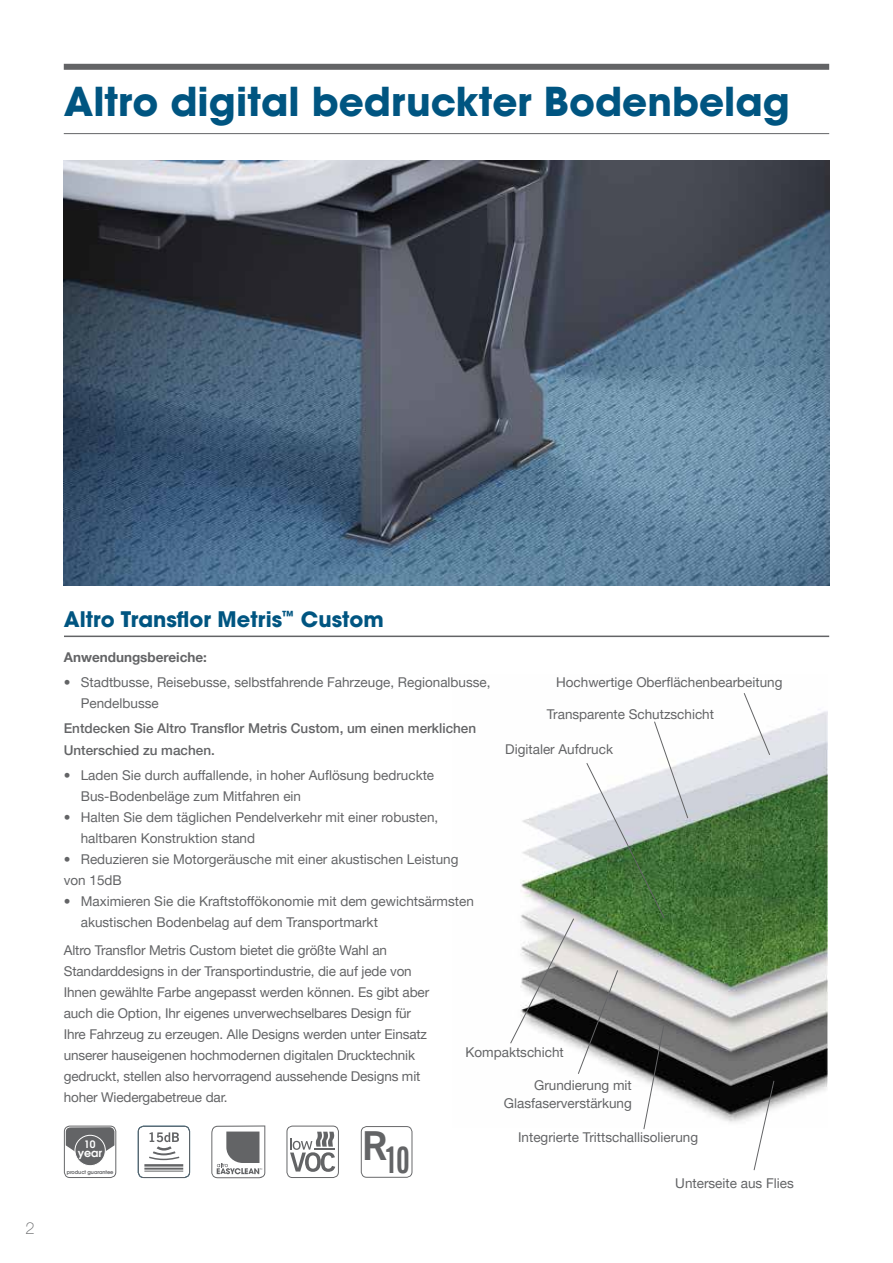
<style>
.page{position:relative;width:893px;height:1263px;background:#fff}
.page>*{position:absolute;margin:0;border:0;box-sizing:border-box;transform-origin:0 0}
.t1{font:700 39px "Avant Garde";color:#005581}
.t2{font:700 extra-condensed 36.15px "News Gothic BT";color:#636466}
.t3{font:700 21px "Avant Garde";color:#005581}
.t4{font:100 16.5px "Helvetica Neue LT Pro";color:#636466}
.t5{font:13.5px/21px "Helvetica Neue LT Pro";color:#636466}
.t6{font:500 13.5px/21.6px "Helvetica Neue LT Pro";color:#636466}
.t7{font:700 13.5px "Helvetica Neue LT Pro";color:#636466}
.t8{font:600 11.1px "Avant Garde";color:#fff}
.t9{font:600 10.2px "Avant Garde";color:#fff}
.t10{font:600 5.1px "Avant Garde";color:#636466}
</style>
<div class="page">
<img style="left:64px;top:160px;width:765px;height:425px">
<hr style="left:64px;top:133px;width:765px;height:1px;background:#636466">
<div style="left:64px;top:64px;width:765px;height:6px;background:#636466"></div>
<img style="left:689px;top:711px;width:138px;height:411px">
<svg style="left:743px;top:693px;width:28px;height:63px"></svg>
<svg style="left:753px;top:1080px;width:22px;height:91px"></svg>
<svg style="left:510px;top:721px;width:179px;height:409px"></svg>
<svg style="left:138px;top:1126px;width:52px;height:52px"></svg>
<svg style="left:64px;top:1125px;width:52px;height:53px"></svg>
<svg style="left:286px;top:1125px;width:53px;height:53px"></svg>
<svg style="left:211px;top:1125px;width:54px;height:53px"></svg>
<hr style="left:64px;top:635px;width:765px;height:2px;background:#636466">
<svg style="left:361px;top:1126px;width:51px;height:52px"></svg>
<h1 class="t1" style="left:64px;top:76px;width:728px">Altro digital bedruckter Bodenbelag</h1>
<p class="t4" style="left:26px;top:1219px;width:11px">2</p>
<h3 class="t3" style="left:64px;top:606px;width:321px">Altro Transflor Metris<sup>™</sup> Custom</h3>
<p class="t7" style="left:64px;top:649px;width:145px">Anwendungsbereiche:</p>
<p class="t5" style="left:81px;top:672px;width:411px;text-indent:-17px">• Stadtbusse, Reisebusse, selbstfahrende Fahrzeuge, Regionalbusse,<br>Pendelbusse</p>
<p class="t6" style="left:64px;top:717px;width:414px">Entdecken Sie Altro Transflor Metris Custom, um einen merklichen<br>Unterschied zu machen.</p>
<p class="t5" style="left:81px;top:764px;width:355px;text-indent:-17px">• Laden Sie durch auffallende, in hoher Auflösung bedruckte<br>Bus-Bodenbeläge zum Mitfahren ein</p>
<p class="t5" style="left:81px;top:806px;width:359px;text-indent:-17px">• Halten Sie dem täglichen Pendelverkehr mit einer robusten, haltbaren Konstruktion stand</p>
<p class="t5" style="left:64px;top:848px;width:396px">• Reduzieren sie Motorgeräusche mit einer akustischen Leistung von 15dB</p>
<p class="t5" style="left:81px;top:890px;width:395px;text-indent:-17px">• Maximieren Sie die Kraftstoffökonomie mit dem gewichtsärmsten akustischen Bodenbelag auf dem Transportmarkt</p>
<p class="t5" style="left:556px;top:671px;width:228px">Hochwertige Oberflächenbearbeitung</p>
<p class="t5" style="left:547px;top:703px;width:169px">Transparente Schutzschicht</p>
<p class="t5" style="left:505px;top:738px;width:109px">Digitaler Aufdruck</p>
<p class="t5" style="left:64px;top:939px;width:367px">Altro Transflor Metris Custom bietet die größte Wahl an Standarddesigns in der Transportindustrie, die auf jede von Ihnen gewählte Farbe angepasst werden können. Es gibt aber auch die Option, Ihr eigenes unverwechselbares Design für Ihre Fahrzeug zu erzeugen. Alle Designs werden unter Einsatz unserer hauseigenen hochmodernen digitalen Drucktechnik gedruckt, stellen also hervorragend aussehende Designs mit hoher Wiedergabetreue dar.</p>
<p class="t9" style="left:84px;top:1138px;width:13px">10</p>
<p class="t8" style="left:78px;top:1146px;width:26px">year</p>
<p class="t10" style="left:67px;top:1168px;width:48px">product guarantee</p>
<h2 class="t2" style="left:362px;top:1138px;width:50px"><sup>R</sup>10</h2>
<p class="t5" style="left:465px;top:1041px;width:100px">Kompaktschicht</p>
<p class="t5" style="left:504px;top:1076px;width:129px;line-height:18px;text-align:right">Grundierung mit<br>Glasfaserverstärkung</p>
<p class="t5" style="left:518px;top:1126px;width:181px">Integrierte Trittschallisolierung</p>
<p class="t5" style="left:675px;top:1172px;width:120px">Unterseite aus Flies</p>
</div>
